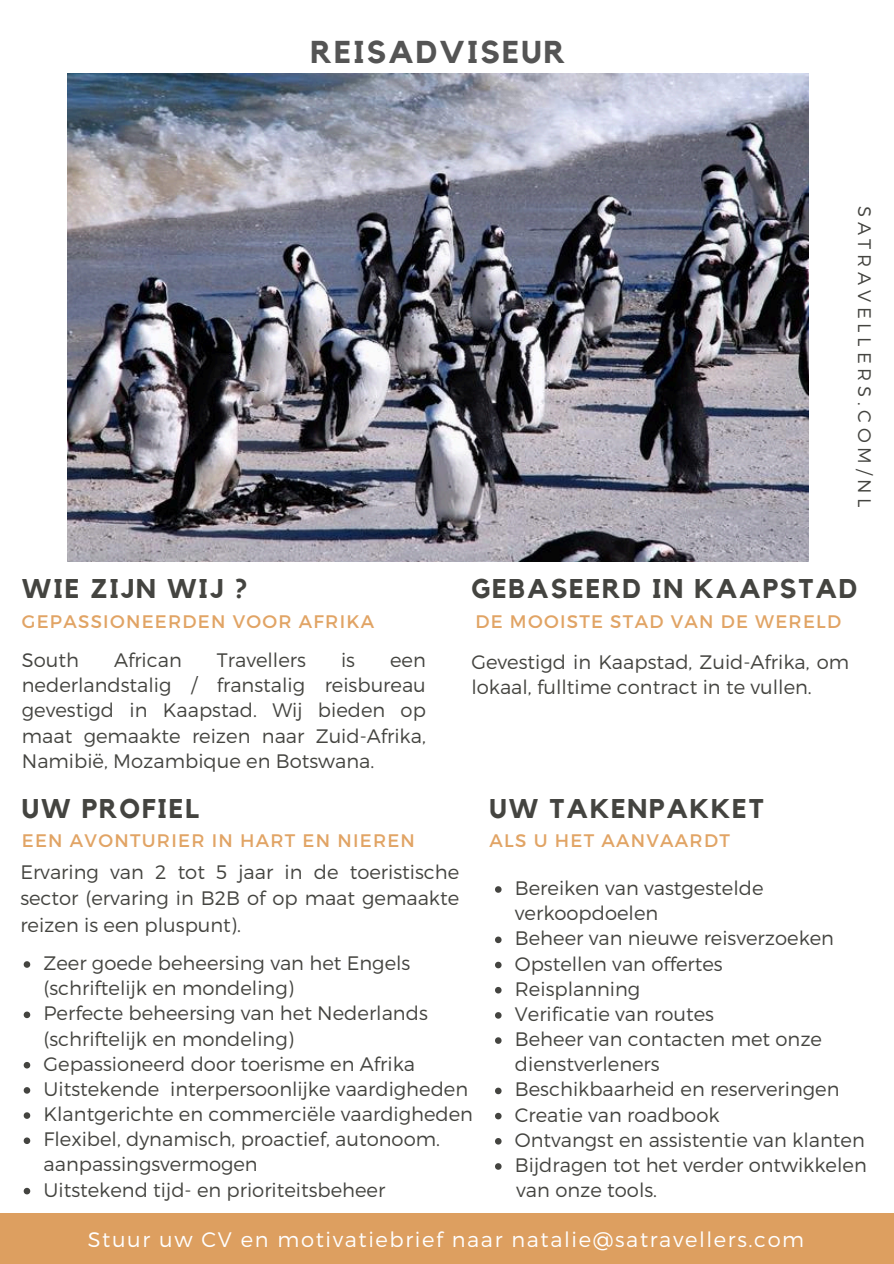
<style>
.page{position:relative;width:894px;height:1264px;background:#fff}
.page>*{position:absolute;margin:0;border:0;box-sizing:border-box;transform-origin:0 0}
.t1{font:700 31.5px "Kollektif";letter-spacing:.07em;color:#545454}
.t2{font:700 27px "Kollektif";letter-spacing:.07em;color:#444440}
.t3{font:300 21px "Montserrat";letter-spacing:.075em;color:#fff}
.t4{font:300 19.5px/25.2px "Montserrat";color:#444440}
.t5{font:18.15px "Montserrat";letter-spacing:.07em;color:#e1a465}
.t6{font:300 18.15px "Montserrat";letter-spacing:.26em;color:#444440}
</style>
<div class="page">
<img style="left:68px;top:74px;width:740px;height:487px">
<div style="left:0;top:1212px;width:893px;height:51px;background:#dd9f60"></div>
<svg style="left:24px;top:961px;width:6px;height:6px"></svg>
<svg style="left:24px;top:1011px;width:6px;height:7px"></svg>
<svg style="left:24px;top:1062px;width:6px;height:6px"></svg>
<svg style="left:24px;top:1087px;width:6px;height:6px"></svg>
<svg style="left:24px;top:1112px;width:6px;height:6px"></svg>
<svg style="left:24px;top:1137px;width:6px;height:6px"></svg>
<svg style="left:24px;top:1187px;width:6px;height:7px"></svg>
<svg style="left:495px;top:886px;width:6px;height:6px"></svg>
<svg style="left:495px;top:936px;width:6px;height:7px"></svg>
<svg style="left:495px;top:961px;width:6px;height:7px"></svg>
<svg style="left:495px;top:987px;width:6px;height:6px"></svg>
<svg style="left:495px;top:1012px;width:6px;height:6px"></svg>
<svg style="left:495px;top:1037px;width:6px;height:6px"></svg>
<svg style="left:495px;top:1087px;width:6px;height:7px"></svg>
<svg style="left:495px;top:1112px;width:6px;height:7px"></svg>
<svg style="left:495px;top:1138px;width:6px;height:6px"></svg>
<svg style="left:495px;top:1163px;width:6px;height:6px"></svg>
<p class="t2" style="left:22px;top:575px;width:227px">WIE ZIJN WIJ ?</p>
<p class="t1" style="left:310px;top:38px;width:256px">REISADVISEUR</p>
<p class="t6" style="left:876px;top:206px;width:303px;rotate:90deg">SATRAVELLERS.COM/NL</p>
<p class="t2" style="left:471px;top:575px;width:387px">GEBASEERD IN KAAPSTAD</p>
<p class="t5" style="left:22px;top:609px;width:354px">GEPASSIONEERDEN VOOR AFRIKA</p>
<p class="t5" style="left:475px;top:609px;width:367px">DE MOOISTE STAD VAN DE WERELD</p>
<p class="t4" style="left:22px;top:646px;width:59px">South</p>
<p class="t4" style="left:114px;top:646px;width:69px">African</p>
<p class="t4" style="left:217px;top:646px;width:90px">Travellers</p>
<p class="t4" style="left:341px;top:646px;width:16px">is</p>
<p class="t4" style="left:22px;top:646px;width:405px;text-align:justify;text-indent:368px">een nederlandstalig / franstalig reisbureau gevestigd in Kaapstad. Wij bieden op maat gemaakte reizen naar Zuid-Afrika, Namibië, Mozambique en Botswana.</p>
<h1 class="t2" style="left:22px;top:796px;width:178px">UW PROFIEL</h1>
<p class="t5" style="left:22px;top:828px;width:394px">EEN AVONTURIER IN HART EN NIEREN</p>
<h2 class="t4" style="left:471px;top:648px;width:379px">Gevestigd in Kaapstad, Zuid-Afrika, om lokaal, fulltime contract in te vullen.</h2>
<p class="t2" style="left:489px;top:795px;width:276px">UW TAKENPAKKET</p>
<p class="t5" style="left:489px;top:828px;width:242px">ALS U HET AANVAARDT</p>
<h2 class="t4" style="left:20px;top:858px;width:440px;line-height:26.2px;text-align:justify">Ervaring van 2 tot 5 jaar in de toeristische sector (ervaring in B2B of op maat gemaakte reizen is een pluspunt).</h2>
<p class="t4" style="left:44px;top:949px;width:368px">Zeer goede beheersing van het Engels (schriftelijk en mondeling)</p>
<p class="t4" style="left:44px;top:999px;width:385px">Perfecte beheersing van het Nederlands (schriftelijk en mondeling)</p>
<h3 class="t4" style="left:44px;top:1050px;width:373px">Gepassioneerd door toerisme en Afrika</h3>
<h3 class="t4" style="left:44px;top:1075px;width:426px">Uitstekende interpersoonlijke vaardigheden</h3>
<h2 class="t4" style="left:44px;top:1100px;width:431px">Klantgerichte en commerciële vaardigheden</h2>
<h2 class="t4" style="left:44px;top:1125px;width:398px">Flexibel, dynamisch, proactief, autonoom. aanpassingsvermogen</h2>
<p class="t4" style="left:44px;top:1175px;width:343px">Uitstekend tijd- en prioriteitsbeheer</p>
<p class="t4" style="left:514px;top:874px;width:250px">Bereiken van vastgestelde verkoopdoelen</p>
<p class="t4" style="left:514px;top:924px;width:320px">Beheer van nieuwe reisverzoeken</p>
<h3 class="t4" style="left:514px;top:950px;width:209px">Opstellen van offertes</h3>
<h3 class="t4" style="left:514px;top:975px;width:127px">Reisplanning</h3>
<p class="t4" style="left:514px;top:1000px;width:201px">Verificatie van routes</p>
<p class="t4" style="left:514px;top:1025px;width:308px">Beheer van contacten met onze dienstverleners</p>
<p class="t4" style="left:514px;top:1075px;width:326px">Beschikbaarheid en reserveringen</p>
<p class="t4" style="left:514px;top:1101px;width:206px">Creatie van roadbook</p>
<p class="t4" style="left:514px;top:1126px;width:351px">Ontvangst en assistentie van klanten</p>
<p class="t4" style="left:514px;top:1151px;width:353px">Bijdragen tot het verder ontwikkelen</p>
<p class="t4" style="left:516px;top:1176px;width:142px">van onze tools.</p>
<p class="t3" style="left:88px;top:1226px;width:717px">Stuur uw CV en motivatiebrief naar natalie@satravellers.com</p>
</div>
